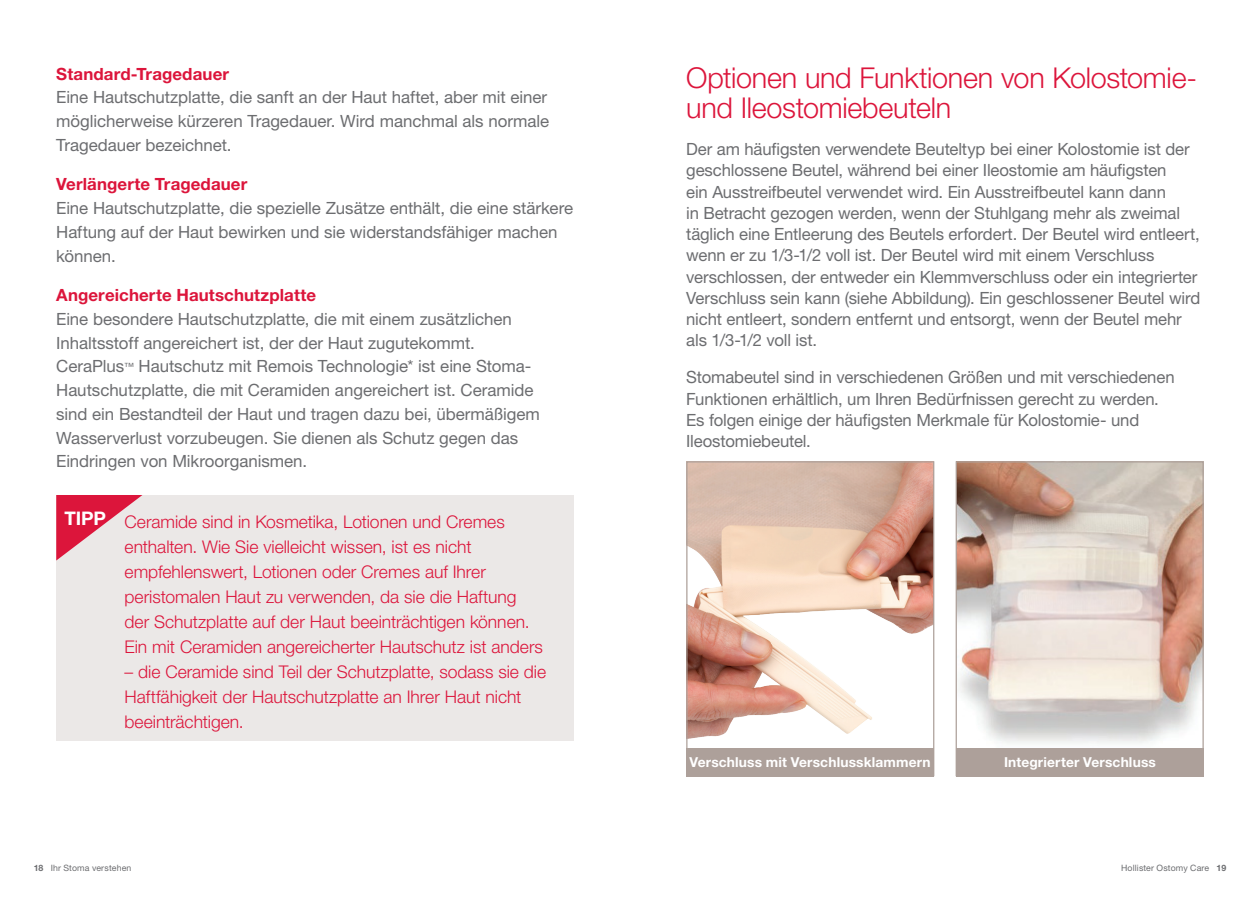
<style>
.page{position:relative;width:1260px;height:900px;background:#fff}
.page>*{position:absolute;margin:0;border:0;box-sizing:border-box;transform-origin:0 0}
.Heading_1{font:300 28.75px/30px "Helvetica Neue LT Pro";letter-spacing:-.01em;color:#dc153b}
.Body-lifestyle{font:700 18.75px "Helvetica Neue LT Pro";color:#fff}
.Callout{font:300 17.5px/25px "Helvetica Neue LT Pro";color:#dc153b}
.Body{font:16.88px/21.2px "Helvetica Neue LT Pro";letter-spacing:-.01em;color:#6c6d70}
.Subhead_1{font:16.88px/23.8px "Helvetica Neue LT Pro";letter-spacing:-.005em;color:#6c6d70}
.Subhead_1-2{font:700 16.88px "Helvetica Neue LT Pro";letter-spacing:.005em;color:#dc153b}
.Body-2{font:700 13.75px "Helvetica Neue LT Pro";letter-spacing:.01em;color:#fff}
.Body-3{font:8.75px "Helvetica Neue LT Pro";letter-spacing:.02em;color:#6c6d70}
.s1{font-size:10px}
.s2{font-weight:700}
</style>
<div class="page">
<img style="left:958px;top:463px;width:244px;height:280px">
<div style="left:956px;top:461px;width:248px;height:315px;border:1px solid #ada09a"></div>
<div style="left:56px;top:495px;width:518px;height:246px;background:#ebe8e7"></div>
<svg style="left:56px;top:495px;width:86px;height:66px"></svg>
<img style="left:688px;top:463px;width:244px;height:276px">
<div style="left:686px;top:461px;width:248px;height:315px;border:1px solid #ada09a"></div>
<div style="left:686px;top:748px;width:248px;height:28px;background:#ada09a"></div>
<div style="left:956px;top:748px;width:248px;height:28px;background:#ada09a"></div>
<p class="Subhead_1-2" style="left:56px;top:63px;width:174px">Standard-Tragedauer</p>
<p class="Subhead_1" style="left:56px;top:85px;width:494px;text-align:justify">Eine Hautschutzplatte, die sanft an der Haut haftet, aber mit einer möglicherweise kürzeren Tragedauer. Wird manchmal als normale Tragedauer bezeichnet.</p>
<p class="Subhead_1-2" style="left:56px;top:174px;width:193px">Verlängerte Tragedauer</p>
<p class="Subhead_1" style="left:56px;top:196px;width:518px">Eine Hautschutzplatte, die spezielle Zusätze enthält, die eine stärkere<br>Haftung auf der Haut bewirken und sie widerstandsfähiger machen können.</p>
<p class="Subhead_1-2" style="left:56px;top:285px;width:261px">Angereicherte Hautschutzplatte</p>
<p class="Subhead_1" style="left:56px;top:307px;width:485px">Eine besondere Hautschutzplatte, die mit einem zusätzlichen Inhaltsstoff angereichert ist, der der Haut zugutekommt.<br>CeraPlus<span class="s1">™</span> Hautschutz mit Remois Technologie* ist eine Stoma-Hautschutzplatte, die mit Ceramiden angereichert ist. Ceramide sind ein Bestandteil der Haut und tragen dazu bei, übermäßigem Wasserverlust vorzubeugen. Sie dienen als Schutz gegen das Eindringen von Mikroorganismen.</p>
<p class="Body-lifestyle" style="left:64px;top:507px;width:43px">TIPP</p>
<p class="Callout" style="left:125px;top:509px;width:420px">Ceramide sind in Kosmetika, Lotionen und Cremes enthalten. Wie Sie vielleicht wissen, ist es nicht empfehlenswert, Lotionen oder Cremes auf Ihrer peristomalen Haut zu verwenden, da sie die Haftung der Schutzplatte auf der Haut beeinträchtigen können.<br>Ein mit Ceramiden angereicherter Hautschutz ist anders</p>
<p class="Callout" style="left:125px;top:659px;width:423px">– die Ceramide sind Teil der Schutzplatte, sodass sie die<br>Haftfähigkeit der Hautschutzplatte an Ihrer Haut nicht beeinträchtigen.</p>
<p class="Heading_1" style="left:686px;top:62px;width:512px">Optionen und Funktionen von Kolostomie&shy;und Ileostomiebeuteln</p>
<p class="Body" style="left:686px;top:138px;width:516px">Der am häufigsten verwendete Beuteltyp bei einer Kolostomie ist der geschlossene Beutel, während bei einer Ileostomie am häufigsten<br>ein Ausstreifbeutel verwendet wird. Ein Ausstreifbeutel kann dann<br>in Betracht gezogen werden, wenn der Stuhlgang mehr als zweimal täglich eine Entleerung des Beutels erfordert. Der Beutel wird entleert, wenn er zu 1/3-1/2 voll ist. Der Beutel wird mit einem Verschluss verschlossen, der entweder ein Klemmverschluss oder ein integrierter Verschluss sein kann (siehe Abbildung). Ein geschlossener Beutel wird nicht entleert, sondern entfernt und entsorgt, wenn der Beutel mehr als 1/3-1/2 voll ist.</p>
<p class="Body" style="left:686px;top:366px;width:490px">Stomabeutel sind in verschiedenen Größen und mit verschiedenen Funktionen erhältlich, um Ihren Bedürfnissen gerecht zu werden.<br>Es folgen einige der häufigsten Merkmale für Kolostomie- und Ileostomiebeutel.</p>
<p class="Body-2" style="left:689px;top:754px;width:243px">Verschluss mit Verschlussklammern</p>
<p class="Body-2" style="left:1004px;top:754px;width:153px">Integrierter Verschluss</p>
<p class="Body-3" style="left:34px;top:863px;width:99px"><span class="s2">18</span> Ihr Stoma verstehen</p>
<p class="Body-3" style="left:1121px;top:863px;width:107px">Hollister Ostomy Care <span class="s2">19</span></p>
</div>
